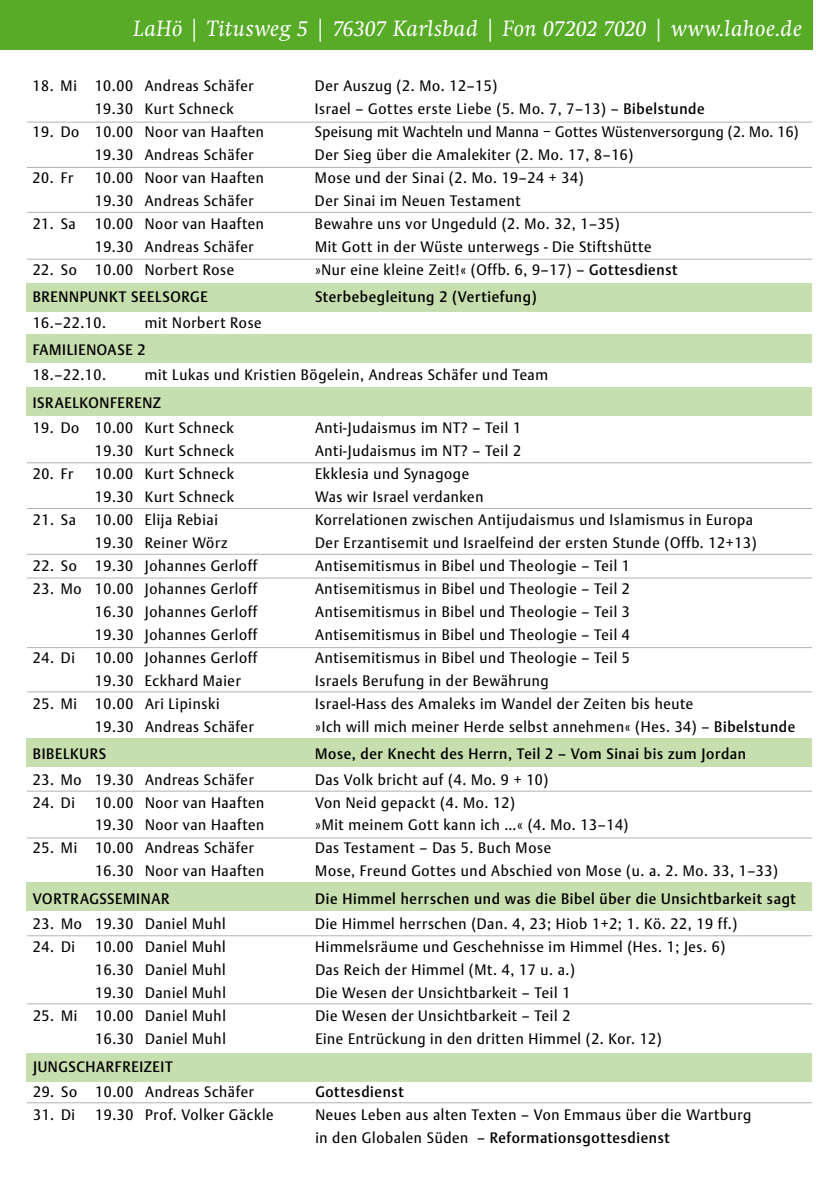
<style>
.page{position:relative;width:840px;height:1191px;background:#fff}
.page>*{position:absolute;margin:0;border:0;box-sizing:border-box;transform-origin:0 0}
.t1{font:italic 23px "Swift EF";letter-spacing:.02em;color:#fff}
.t2{font:15px/23px "DTL Argo TOT";letter-spacing:.045em;color:#000;scale:.95 1}
.t3{font:500 15px "DTL Argo TOT";letter-spacing:.045em;color:#000;scale:.95 1}
.t4{font:15px "DTL Argo TOT";letter-spacing:.025em;color:#000;scale:.93 1}
.s1{font-weight:500}
</style>
<div class="page">
<div style="left:27px;top:283px;width:784px;height:28px;background:#c7deae"></div>
<div style="left:27px;top:335px;width:784px;height:28px;background:#c7deae"></div>
<div style="left:27px;top:387px;width:784px;height:28px;background:#c7deae"></div>
<div style="left:27px;top:738px;width:784px;height:29px;background:#c7deae"></div>
<div style="left:27px;top:882px;width:784px;height:29px;background:#c7deae"></div>
<div style="left:27px;top:1053px;width:784px;height:28px;background:#c7deae"></div>
<div style="left:0;top:0;width:812px;height:50px;background:#57ab27"></div>
<hr style="left:27px;top:122px;width:784px;height:1px;background:#b1b3b4">
<hr style="left:27px;top:167px;width:784px;height:1px;background:#b1b3b4">
<hr style="left:27px;top:212px;width:784px;height:1px;background:#b1b3b4">
<hr style="left:27px;top:259px;width:784px;height:1px;background:#b1b3b4">
<hr style="left:27px;top:462px;width:784px;height:1px;background:#b1b3b4">
<hr style="left:27px;top:508px;width:784px;height:1px;background:#b1b3b4">
<hr style="left:27px;top:554px;width:784px;height:1px;background:#b1b3b4">
<hr style="left:27px;top:577px;width:784px;height:1px;background:#b1b3b4">
<hr style="left:27px;top:647px;width:784px;height:1px;background:#b1b3b4">
<hr style="left:27px;top:691px;width:784px;height:1px;background:#b1b3b4">
<hr style="left:27px;top:791px;width:784px;height:1px;background:#b1b3b4">
<hr style="left:27px;top:837px;width:784px;height:1px;background:#b1b3b4">
<hr style="left:27px;top:935px;width:784px;height:1px;background:#b1b3b4">
<hr style="left:27px;top:1003px;width:784px;height:1px;background:#b1b3b4">
<hr style="left:27px;top:1102px;width:784px;height:1px;background:#b1b3b4">
<h1 class="t1" style="left:133px;top:16px;width:669px">LaHö | Titusweg 5 | 76307 Karlsbad | Fon 07202 7020 | www.lahoe.de</h1>
<p class="t2" style="left:33px;top:74px;width:234px">18. Mi 10.00 Andreas Schäfer</p>
<p class="t2" style="left:315px;top:74px;width:193px">Der Auszug (2. Mo. 12–15)</p>
<p class="t2" style="left:95px;top:97px;width:148px">19.30 Kurt Schneck</p>
<p class="t2" style="left:315px;top:97px;width:411px">Israel – Gottes erste Liebe (5. Mo. 7, 7–13) – <span class="s1">Bibelstunde</span></p>
<p class="t2" style="left:33px;top:120px;width:245px">19. Do 10.00 Noor van Haaften</p>
<p class="t4" style="left:315px;top:123px;width:521px">Speisung mit Wachteln und Manna − Gottes Wüstenversorgung (2. Mo. 16)</p>
<p class="t2" style="left:95px;top:143px;width:169px">19.30 Andreas Schäfer</p>
<p class="t2" style="left:315px;top:143px;width:336px">Der Sieg über die Amalekiter (2. Mo. 17, 8–16)</p>
<p class="t2" style="left:33px;top:166px;width:44px">20. Fr</p>
<p class="t2" style="left:95px;top:166px;width:179px">10.00 Noor van Haaften</p>
<p class="t2" style="left:315px;top:166px;width:284px">Mose und der Sinai (2. Mo. 19–24 + 34)</p>
<p class="t2" style="left:95px;top:189px;width:169px">19.30 Andreas Schäfer</p>
<p class="t2" style="left:315px;top:189px;width:218px">Der Sinai im Neuen Testament</p>
<p class="t2" style="left:33px;top:212px;width:47px">21. Sa</p>
<p class="t2" style="left:95px;top:212px;width:179px">10.00 Noor van Haaften</p>
<p class="t2" style="left:315px;top:212px;width:322px">Bewahre uns vor Ungeduld (2. Mo. 32, 1–35)</p>
<p class="t2" style="left:95px;top:235px;width:169px">19.30 Andreas Schäfer</p>
<p class="t2" style="left:315px;top:235px;width:355px">Mit Gott in der Wüste unterwegs - Die Stiftshütte</p>
<p class="t2" style="left:33px;top:258px;width:213px">22. So 10.00 Norbert Rose</p>
<p class="t2" style="left:315px;top:258px;width:383px">»Nur eine kleine Zeit!« (Offb. 6, 9–17) – <span class="s1">Gottesdienst</span></p>
<p class="t3" style="left:33px;top:288px;width:186px">BRENNPUNKT SEELSORGE</p>
<p class="t3" style="left:315px;top:288px;width:235px">Sterbebegleitung 2 (Vertiefung)</p>
<p class="t2" style="left:33px;top:311px;width:79px">16.–22.10.</p>
<p class="t2" style="left:145px;top:311px;width:124px">mit Norbert Rose</p>
<p class="t3" style="left:33px;top:341px;width:120px">FAMILIENOASE 2</p>
<p class="t2" style="left:33px;top:364px;width:79px">18.–22.10.</p>
<p class="t2" style="left:145px;top:364px;width:426px">mit Lukas und Kristien Bögelein, Andreas Schäfer und Team</p>
<p class="t3" style="left:33px;top:394px;width:137px">ISRAELKONFERENZ</p>
<p class="t2" style="left:33px;top:416px;width:213px">19. Do 10.00 Kurt Schneck</p>
<p class="t2" style="left:315px;top:416px;width:218px">Anti-Judaismus im NT? – Teil 1</p>
<p class="t2" style="left:95px;top:439px;width:148px">19.30 Kurt Schneck</p>
<p class="t2" style="left:315px;top:439px;width:218px">Anti-Judaismus im NT? – Teil 2</p>
<p class="t2" style="left:33px;top:462px;width:44px">20. Fr</p>
<p class="t2" style="left:95px;top:462px;width:148px">10.00 Kurt Schneck</p>
<p class="t2" style="left:315px;top:462px;width:163px">Ekklesia und Synagoge</p>
<p class="t2" style="left:95px;top:485px;width:148px">19.30 Kurt Schneck</p>
<p class="t2" style="left:315px;top:485px;width:178px">Was wir Israel verdanken</p>
<p class="t2" style="left:33px;top:508px;width:47px">21. Sa</p>
<p class="t2" style="left:95px;top:508px;width:131px">10.00 Elija Rebiai</p>
<p class="t2" style="left:315px;top:508px;width:462px">Korrelationen zwischen Antijudaismus und Islamismus in Europa</p>
<p class="t2" style="left:95px;top:531px;width:141px">19.30 Reiner Wörz</p>
<p class="t2" style="left:315px;top:531px;width:466px">Der Erzantisemit und Israelfeind der ersten Stunde (Offb. 12+13)</p>
<p class="t2" style="left:33px;top:554px;width:238px">22. So 19.30 Johannes Gerloff</p>
<p class="t2" style="left:315px;top:554px;width:332px">Antisemitismus in Bibel und Theologie – Teil 1</p>
<p class="t2" style="left:33px;top:577px;width:238px">23. Mo 10.00 Johannes Gerloff</p>
<p class="t2" style="left:315px;top:577px;width:332px">Antisemitismus in Bibel und Theologie – Teil 2</p>
<p class="t2" style="left:95px;top:600px;width:172px">16.30 Johannes Gerloff</p>
<p class="t2" style="left:315px;top:600px;width:332px">Antisemitismus in Bibel und Theologie – Teil 3</p>
<p class="t2" style="left:95px;top:623px;width:172px">19.30 Johannes Gerloff</p>
<p class="t2" style="left:315px;top:623px;width:332px">Antisemitismus in Bibel und Theologie – Teil 4</p>
<p class="t2" style="left:33px;top:646px;width:46px">24. Di</p>
<p class="t2" style="left:95px;top:646px;width:172px">10.00 Johannes Gerloff</p>
<p class="t2" style="left:315px;top:646px;width:332px">Antisemitismus in Bibel und Theologie – Teil 5</p>
<p class="t2" style="left:95px;top:669px;width:155px">19.30 Eckhard Maier</p>
<p class="t2" style="left:315px;top:669px;width:247px">Israels Berufung in der Bewährung</p>
<p class="t2" style="left:33px;top:692px;width:198px">25. Mi 10.00 Ari Lipinski</p>
<p class="t2" style="left:315px;top:692px;width:399px">Israel-Hass des Amaleks im Wandel der Zeiten bis heute</p>
<p class="t2" style="left:95px;top:715px;width:169px">19.30 Andreas Schäfer</p>
<p class="t2" style="left:315px;top:715px;width:506px">»Ich will mich meiner Herde selbst annehmen« (Hes. 34) – <span class="s1">Bibelstunde</span></p>
<p class="t3" style="left:33px;top:745px;width:79px">BIBELKURS</p>
<p class="t3" style="left:315px;top:745px;width:455px">Mose, der Knecht des Herrn, Teil 2 – Vom Sinai bis zum Jordan</p>
<p class="t2" style="left:33px;top:768px;width:234px">23. Mo 19.30 Andreas Schäfer</p>
<p class="t2" style="left:315px;top:768px;width:247px">Das Volk bricht auf (4. Mo. 9 + 10)</p>
<p class="t2" style="left:33px;top:791px;width:46px">24. Di</p>
<p class="t2" style="left:95px;top:791px;width:179px">10.00 Noor van Haaften</p>
<p class="t2" style="left:315px;top:791px;width:212px">Von Neid gepackt (4. Mo. 12)</p>
<p class="t2" style="left:95px;top:814px;width:179px">19.30 Noor van Haaften</p>
<p class="t2" style="left:315px;top:814px;width:331px">»Mit meinem Gott kann ich …« (4. Mo. 13–14)</p>
<p class="t2" style="left:33px;top:837px;width:234px">25. Mi 10.00 Andreas Schäfer</p>
<p class="t2" style="left:315px;top:837px;width:250px">Das Testament – Das 5. Buch Mose</p>
<p class="t2" style="left:95px;top:859px;width:179px">16.30 Noor van Haaften</p>
<p class="t2" style="left:315px;top:859px;width:488px">Mose, Freund Gottes und Abschied von Mose (u. a. 2. Mo. 33, 1–33)</p>
<p class="t3" style="left:33px;top:889px;width:145px">VORTRAGSSEMINAR</p>
<p class="t3" style="left:315px;top:889px;width:507px">Die Himmel herrschen und was die Bibel über die Unsichtbarkeit sagt</p>
<p class="t2" style="left:33px;top:912px;width:204px">23. Mo 19.30 Daniel Muhl</p>
<p class="t2" style="left:315px;top:912px;width:445px">Die Himmel herrschen (Dan. 4, 23; Hiob 1+2; 1. Kö. 22, 19 ff.)</p>
<p class="t2" style="left:33px;top:935px;width:46px">24. Di</p>
<p class="t2" style="left:95px;top:935px;width:139px">10.00 Daniel Muhl</p>
<p class="t2" style="left:315px;top:935px;width:433px">Himmelsräume und Geschehnisse im Himmel (Hes. 1; Jes. 6)</p>
<p class="t2" style="left:95px;top:958px;width:139px">16.30 Daniel Muhl</p>
<p class="t2" style="left:315px;top:958px;width:275px">Das Reich der Himmel (Mt. 4, 17 u. a.)</p>
<p class="t2" style="left:95px;top:981px;width:139px">19.30 Daniel Muhl</p>
<p class="t2" style="left:315px;top:981px;width:270px">Die Wesen der Unsichtbarkeit – Teil 1</p>
<p class="t2" style="left:33px;top:1004px;width:204px">25. Mi 10.00 Daniel Muhl</p>
<p class="t2" style="left:315px;top:1004px;width:270px">Die Wesen der Unsichtbarkeit – Teil 2</p>
<p class="t2" style="left:95px;top:1027px;width:139px">16.30 Daniel Muhl</p>
<p class="t2" style="left:315px;top:1027px;width:366px">Eine Entrückung in den dritten Himmel (2. Kor. 12)</p>
<p class="t3" style="left:33px;top:1057px;width:148px">JUNGSCHARFREIZEIT</p>
<p class="t2" style="left:33px;top:1080px;width:234px">29. So 10.00 Andreas Schäfer</p>
<p class="t3" style="left:315px;top:1082px;width:94px">Gottesdienst</p>
<p class="t2" style="left:33px;top:1103px;width:46px">31. Di</p>
<p class="t2" style="left:95px;top:1103px;width:189px">19.30 Prof. Volker Gäckle</p>
<p class="t2" style="left:315px;top:1103px;width:460px">Neues Leben aus alten Texten – Von Emmaus über die Wartburg in den Globalen Süden – <span class="s1">Reformationsgottesdienst</span></p>
</div>
